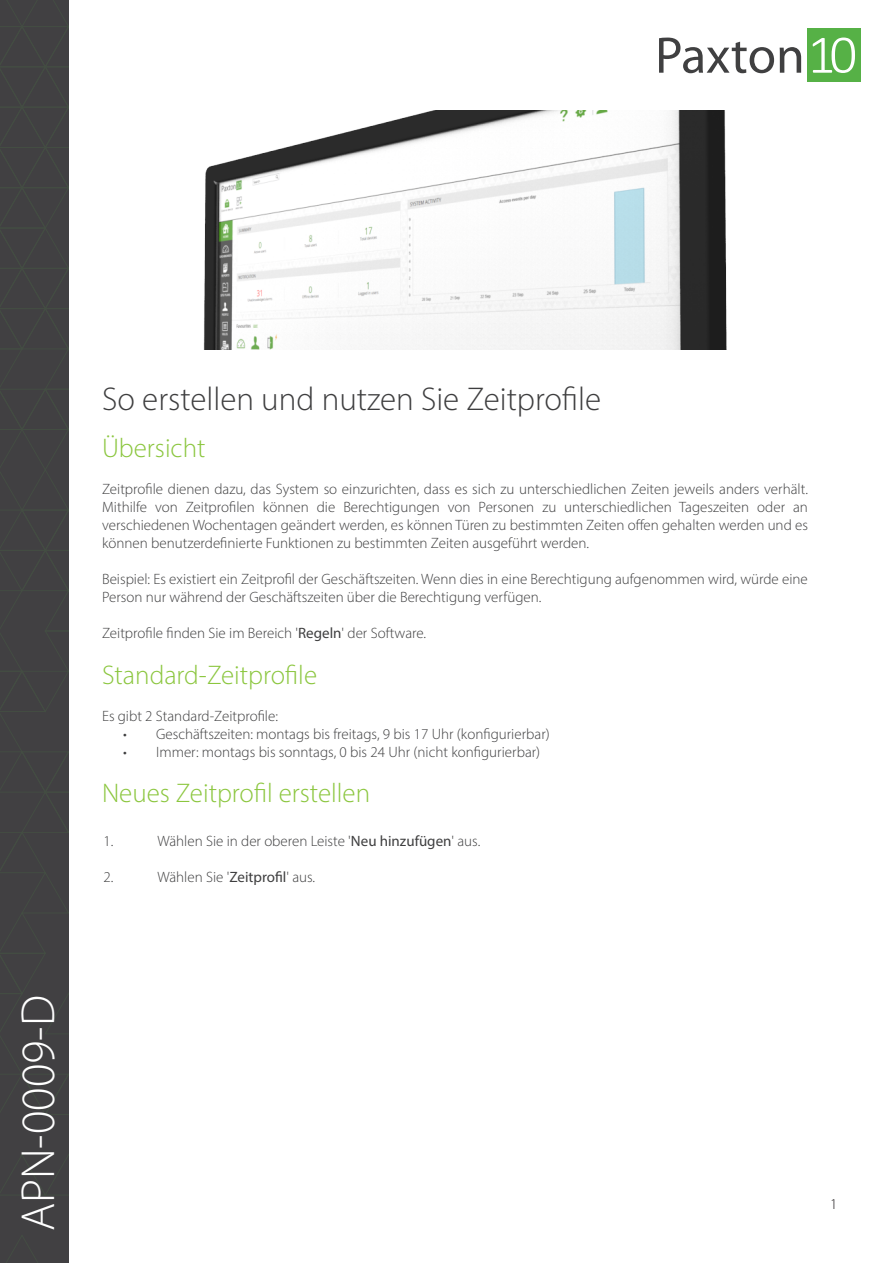
<style>
.page{position:relative;width:893px;height:1263px;background:#fff}
.page>*{position:absolute;margin:0;border:0;box-sizing:border-box;transform-origin:0 0}
.t1{font:300 48px "Myriad Pro";color:#fff}
.t2{font:300 33px "Myriad Pro";color:#3e3e3f}
.t3{font:300 27px "Myriad Pro";color:#8bc63e}
.t4{font:300 15px/18px "Myriad Pro";color:#3e3e3f;text-align:justify}
.t5{font:300 15px "Myriad Pro";color:#231f20}
.s1{font-weight:400}
</style>
<div class="page">
<img style="left:203px;top:110px;width:524px;height:239px">
<div style="left:0;top:0;width:69px;height:1263px;background:#414042"></div>
<svg style="left:6px;top:1236px;width:32px;height:27px"></svg>
<svg style="left:0;top:0;width:69px;height:1195px"></svg>
<div style="left:807px;top:29px;width:53px;height:53px;background:#56b146"></div>
<svg style="left:813px;top:38px;width:42px;height:35px"></svg>
<svg style="left:659px;top:38px;width:115px;height:35px"></svg>
<svg style="left:780px;top:47px;width:21px;height:26px"></svg>
<p class="t1" style="left:9px;top:1231px;width:238px;rotate:-90deg">APN-0009-D</p>
<p class="t2" style="left:102px;top:379px;width:500px">So erstellen und nutzen Sie Zeitprofile</p>
<p class="t3" style="left:102px;top:432px;width:105px">Übersicht</p>
<p class="t4" style="left:102px;top:480px;width:707px">Zeitprofile dienen dazu, das System so einzurichten, dass es sich zu unterschiedlichen Zeiten jeweils anders verhält.<br>Mithilfe von Zeitprofilen können die Berechtigungen von Personen zu unterschiedlichen Tageszeiten oder an verschiedenen Wochentagen geändert werden, es können Türen zu bestimmten Zeiten offen gehalten werden und es können benutzerdefinierte Funktionen zu bestimmten Zeiten ausgeführt werden.</p>
<p class="t4" style="left:102px;top:570px;width:707px">Beispiel: Es existiert ein Zeitprofil der Geschäftszeiten. Wenn dies in eine Berechtigung aufgenommen wird, würde eine<br>Person nur während der Geschäftszeiten über die Berechtigung verfügen.</p>
<p class="t4" style="left:102px;top:624px;width:326px">Zeitprofile finden Sie im Bereich '<span class="s1">Regeln</span>' der Software.</p>
<p class="t3" style="left:102px;top:658px;width:217px">Standard-Zeitprofile</p>
<p class="t4" style="left:102px;top:706px;width:177px">Es gibt 2 Standard-Zeitprofile:</p>
<p class="t4" style="left:123px;top:724px;width:428px">• Geschäftszeiten: montags bis freitags, 9 bis 17 Uhr (konfigurierbar)</p>
<p class="t4" style="left:123px;top:742px;width:418px">• Immer: montags bis sonntags, 0 bis 24 Uhr (nicht konfigurierbar)</p>
<p class="t3" style="left:102px;top:777px;width:270px">Neues Zeitprofil erstellen</p>
<p class="t4" style="left:104px;top:831px;width:11px">1.</p>
<p class="t4" style="left:158px;top:831px;width:324px">Wählen Sie in der oberen Leiste '<span class="s1">Neu hinzufügen</span>' aus.</p>
<p class="t4" style="left:104px;top:867px;width:11px">2.</p>
<p class="t4" style="left:158px;top:867px;width:159px">Wählen Sie '<span class="s1">Zeitprofil</span>' aus.</p>
<p class="t5" style="left:830px;top:1195px;width:9px">1</p>
</div>
